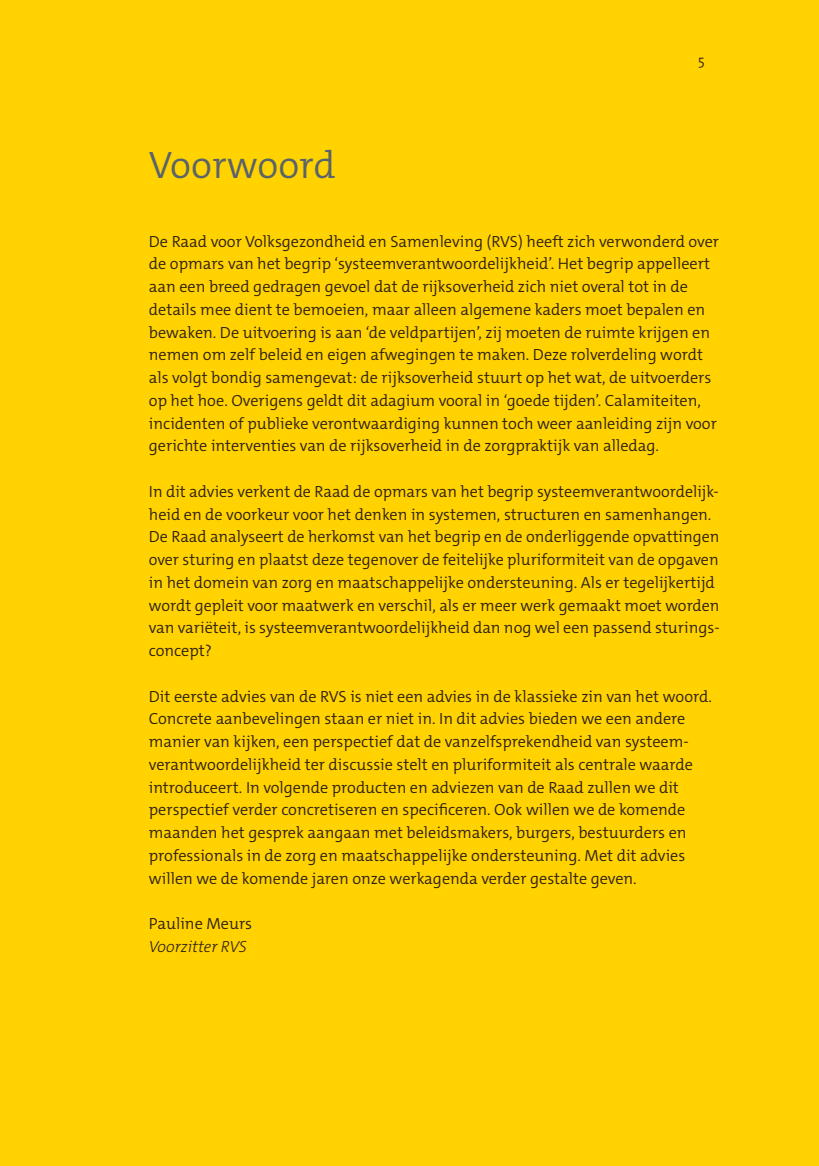
<style>
.page{position:relative;width:819px;height:1166px;background:#ffd200}
.page>*{position:absolute;margin:0;border:0;box-sizing:border-box;transform-origin:0 0}
.t1{font:300 38.5px "The Mix C4 s";color:#59636a}
.t2{font:300 16.1px/22.8px "The Mix C4 s";color:#2e2014}
.t3{font:italic 300 16.1px "The Mix C4 s";color:#2e2014}
.t4{font:300 14px "The Mix C4 s";color:#2e2014}
</style>
<div class="page">
<h1 class="t1" style="left:149px;top:141px;width:188px">Voorwoord</h1>
<p class="t4" style="left:698px;top:51px;width:8px">5</p>
<p class="t2" style="left:149px;top:230px;width:571px">De Raad voor Volksgezondheid en Samenleving (RVS) heeft zich verwonderd over de opmars van het begrip ‘systeemverantwoordelijkheid’. Het begrip appelleert aan een breed gedragen gevoel dat de rijksoverheid zich niet overal tot in de details mee dient te bemoeien, maar alleen algemene kaders moet bepalen en bewaken. De uitvoering is aan ‘de veldpartijen’, zij moeten de ruimte krijgen en nemen om zelf beleid en eigen afwegingen te maken. Deze rolverdeling wordt als volgt bondig samengevat: de rijksoverheid stuurt op het wat, de uitvoerders op het hoe. Overigens geldt dit adagium vooral in ‘goede tijden’. Calamiteiten, incidenten of publieke verontwaardiging kunnen toch weer aanleiding zijn voor gerichte interventies van de rijksoverheid in de zorgpraktijk van alledag.</p>
<p class="t2" style="left:149px;top:480px;width:572px">In dit advies verkent de Raad de opmars van het begrip systeemverantwoordelijk&shy;heid en de voorkeur voor het denken in systemen, structuren en samenhangen.<br>De Raad analyseert de herkomst van het begrip en de onderliggende opvattingen over sturing en plaatst deze tegenover de feitelijke pluriformiteit van de opgaven in het domein van zorg en maatschappelijke ondersteuning. Als er tegelijkertijd wordt gepleit voor maatwerk en verschil, als er meer werk gemaakt moet worden van variëteit, is systeemverantwoordelijkheid dan nog wel een passend sturings&shy;concept?</p>
<p class="t2" style="left:149px;top:685px;width:564px">Dit eerste advies van de RVS is niet een advies in de klassieke zin van het woord.<br>Concrete aanbevelingen staan er niet in. In dit advies bieden we een andere manier van kijken, een perspectief dat de vanzelfsprekendheid van systeem&shy;verantwoordelijkheid ter discussie stelt en pluriformiteit als centrale waarde introduceert. In volgende producten en adviezen van de Raad zullen we dit perspectief verder concretiseren en specificeren. Ook willen we de komende maanden het gesprek aangaan met beleidsmakers, burgers, bestuurders en professionals in de zorg en maatschappelijke ondersteuning. Met dit advies willen we de komende jaren onze werkagenda verder gestalte geven.</p>
<p class="t2" style="left:149px;top:912px;width:105px">Pauline Meurs</p>
<p class="t3" style="left:149px;top:936px;width:99px">Voorzitter RVS</p>
</div>
